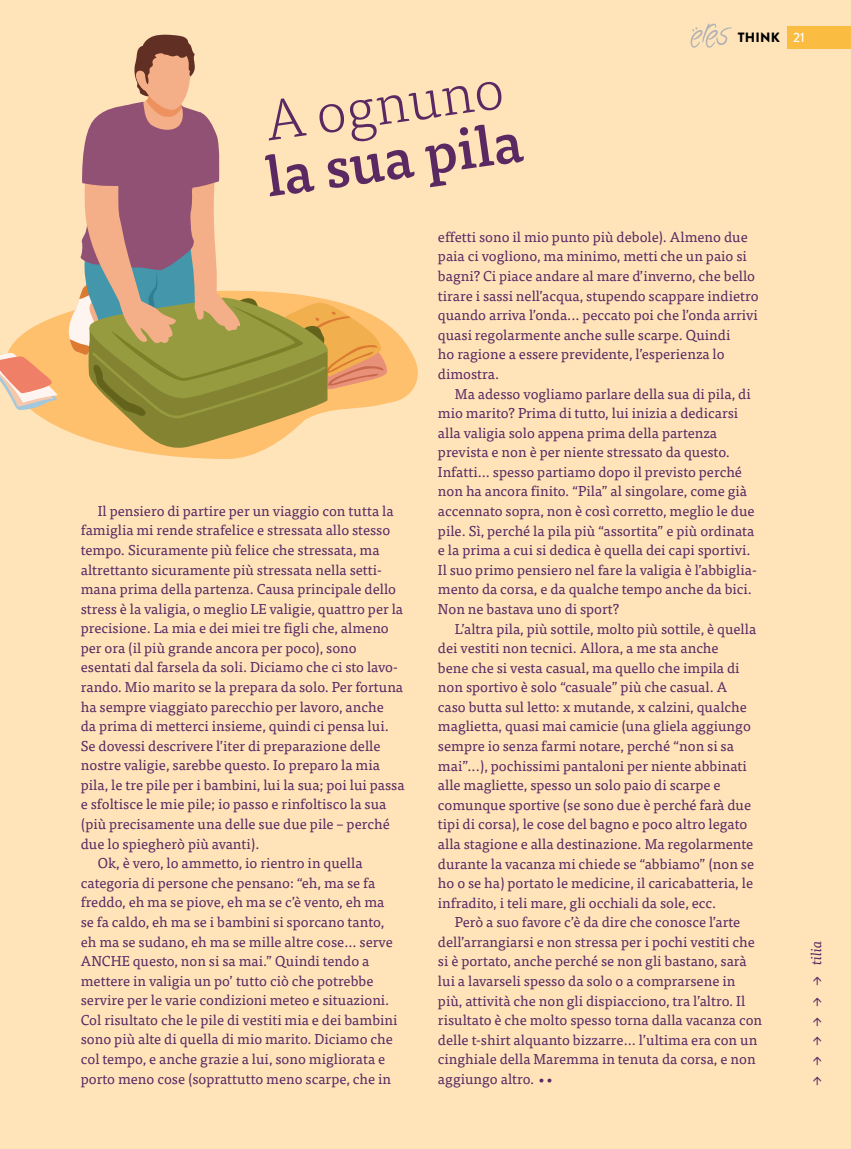
<style>
.page{position:relative;width:851px;height:1149px;background:#fff}
.page>*{position:absolute;margin:0;border:0;box-sizing:border-box;transform-origin:0 0}
.t1{font:500 56.55px "Tisa Pro";color:#5b2962}
.t2{font:300 56.55px "Tisa Pro";color:#5b2962}
.t3{font:14.25px/19.5px "Tisa Pro";color:#5b2962}
.t4{font:italic 14.25px "Tisa Pro";color:#5b2962}
.t5{font:900 13.5px "Brandon Grotesque";letter-spacing:.02em;color:#000}
.s1{font-weight:500;color:#fff}
</style>
<div class="page">
<div style="left:0;top:0;width:850px;height:1148px;background:#ffe4ba"></div>
<svg style="left:8px;top:312px;width:410px;height:147px"></svg>
<svg style="left:68px;top:35px;width:319px;height:414px"></svg>
<svg style="left:0;top:352px;width:58px;height:58px;background:#f1b490"></svg>
<div style="left:786px;top:26px;width:64px;height:23px;background:#fbbc42"></div>
<svg style="left:690px;top:23px;width:41px;height:25px"></svg>
<h1 class="t2" style="left:260px;top:82px;width:242px;rotate:-8deg">A ognuno</h1>
<h1 class="t1" style="left:260px;top:133px;width:260px;rotate:-8deg">la sua pila</h1>
<p class="t5" style="left:737px;top:28px;width:69px">THINK <span class="s1">21</span></p>
<p class="t3" style="left:98px;top:500px;width:297px">Il pensiero di partire per un viaggio con tutta la</p>
<p class="t3" style="left:81px;top:519px;width:311px">famiglia mi rende strafelice e stressata allo stesso</p>
<p class="t3" style="left:81px;top:539px;width:300px">tempo. Sicuramente più felice che stressata, ma</p>
<p class="t3" style="left:81px;top:558px;width:303px">altrettanto sicuramente più stressata nella setti-</p>
<p class="t3" style="left:81px;top:578px;width:317px">mana prima della partenza. Causa principale dello</p>
<p class="t3" style="left:81px;top:598px;width:324px">stress è la valigia, o meglio LE valigie, quattro per la</p>
<p class="t3" style="left:81px;top:617px;width:309px">precisione. La mia e dei miei tre figli che, almeno</p>
<p class="t3" style="left:81px;top:637px;width:277px">per ora (il più grande ancora per poco), sono</p>
<p class="t3" style="left:81px;top:656px;width:318px">esentati dal farsela da soli. Diciamo che ci sto lavo-</p>
<p class="t3" style="left:81px;top:676px;width:324px">rando. Mio marito se la prepara da solo. Per fortuna</p>
<p class="t3" style="left:81px;top:695px;width:304px">ha sempre viaggiato parecchio per lavoro, anche</p>
<p class="t3" style="left:81px;top:715px;width:309px">da prima di metterci insieme, quindi ci pensa lui.</p>
<p class="t3" style="left:81px;top:735px;width:301px">Se dovessi descrivere l’iter di preparazione delle</p>
<p class="t3" style="left:81px;top:754px;width:300px">nostre valigie, sarebbe questo. Io preparo la mia</p>
<p class="t3" style="left:81px;top:774px;width:325px">pila, le tre pile per i bambini, lui la sua; poi lui passa</p>
<p class="t3" style="left:81px;top:793px;width:307px">e sfoltisce le mie pile; io passo e rinfoltisco la sua</p>
<p class="t3" style="left:81px;top:813px;width:310px">(più precisamente una delle sue due pile – perché</p>
<p class="t3" style="left:81px;top:832px;width:180px">due lo spiegherò più avanti).</p>
<p class="t3" style="left:98px;top:852px;width:266px">Ok, è vero, lo ammetto, io rientro in quella</p>
<p class="t3" style="left:81px;top:871px;width:296px">categoria di persone che pensano: “eh, ma se fa</p>
<p class="t3" style="left:81px;top:891px;width:305px">freddo, eh ma se piove, eh ma se c’è vento, eh ma</p>
<p class="t3" style="left:81px;top:911px;width:305px">se fa caldo, eh ma se i bambini si sporcano tanto,</p>
<p class="t3" style="left:81px;top:930px;width:313px">eh ma se sudano, eh ma se mille altre cose... serve</p>
<p class="t3" style="left:81px;top:950px;width:290px">ANCHE questo, non si sa mai.” Quindi tendo a</p>
<p class="t3" style="left:81px;top:969px;width:294px">mettere in valigia un po’ tutto ciò che potrebbe</p>
<p class="t3" style="left:81px;top:989px;width:310px">servire per le varie condizioni meteo e situazioni.</p>
<p class="t3" style="left:81px;top:1008px;width:318px">Col risultato che le pile di vestiti mia e dei bambini</p>
<p class="t3" style="left:81px;top:1028px;width:313px">sono più alte di quella di mio marito. Diciamo che</p>
<p class="t3" style="left:81px;top:1048px;width:306px">col tempo, e anche grazie a lui, sono migliorata e</p>
<p class="t3" style="left:81px;top:1067px;width:312px">porto meno cose (soprattutto meno scarpe, che in</p>
<p class="t3" style="left:438px;top:226px;width:322px">effetti sono il mio punto più debole). Almeno due paia ci vogliono, ma minimo, metti che un paio si bagni? Ci piace andare al mare d’inverno, che bello tirare i sassi nell’acqua, stupendo scappare indietro quando arriva l’onda... peccato poi che l’onda arrivi quasi regolarmente anche sulle scarpe. Quindi<br>ho ragione a essere previdente, l’esperienza lo dimostra.</p>
<p class="t3" style="left:438px;top:383px;width:320px;text-indent:17px">Ma adesso vogliamo parlare della sua di pila, di mio marito? Prima di tutto, lui inizia a dedicarsi alla valigia solo appena prima della partenza prevista e non è per niente stressato da questo.<br>Infatti... spesso partiamo dopo il previsto perché non ha ancora finito. “Pila” al singolare, come già accennato sopra, non è così corretto, meglio le due pile. Sì, perché la pila più “assortita” e più ordinata e la prima a cui si dedica è quella dei capi sportivi.<br>Il suo primo pensiero nel fare la valigia è l’abbiglia&shy;mento da corsa, e da qualche tempo anche da bici.<br>Non ne bastava uno di sport?</p>
<p class="t3" style="left:438px;top:617px;width:320px;text-indent:17px">L’altra pila, più sottile, molto più sottile, è quella dei vestiti non tecnici. Allora, a me sta anche<br>bene che si vesta casual, ma quello che impila di non sportivo è solo “casuale” più che casual. A caso butta sul letto: x mutande, x calzini, qualche maglietta, quasi mai camicie (una gliela aggiungo sempre io senza farmi notare, perché “non si sa mai”...), pochissimi pantaloni per niente abbinati alle magliette, spesso un solo paio di scarpe e comunque sportive (se sono due è perché farà due tipi di corsa), le cose del bagno e poco altro legato alla stagione e alla destinazione. Ma regolarmente durante la vacanza mi chiede se “abbiamo” (non se ho o se ha) portato le medicine, il caricabatteria, le infradito, i teli mare, gli occhiali da sole, ecc.</p>
<p class="t3" style="left:438px;top:911px;width:326px;text-indent:17px">Però a suo favore c’è da dire che conosce l’arte dell’arrangiarsi e non stressa per i pochi vestiti che si è portato, anche perché se non gli bastano, sarà lui a lavarseli spesso da solo o a comprarsene in più, attività che non gli dispiacciono, tra l’altro. Il risultato è che molto spesso torna dalla vacanza con delle t-shirt alquanto bizzarre... l’ultima era con un cinghiale della Maremma in tenuta da corsa, e non aggiungo altro. ••</p>
<p class="t4" style="left:805px;top:1085px;width:146px;rotate:-90deg">→ → → → → → tilia</p>
</div>
